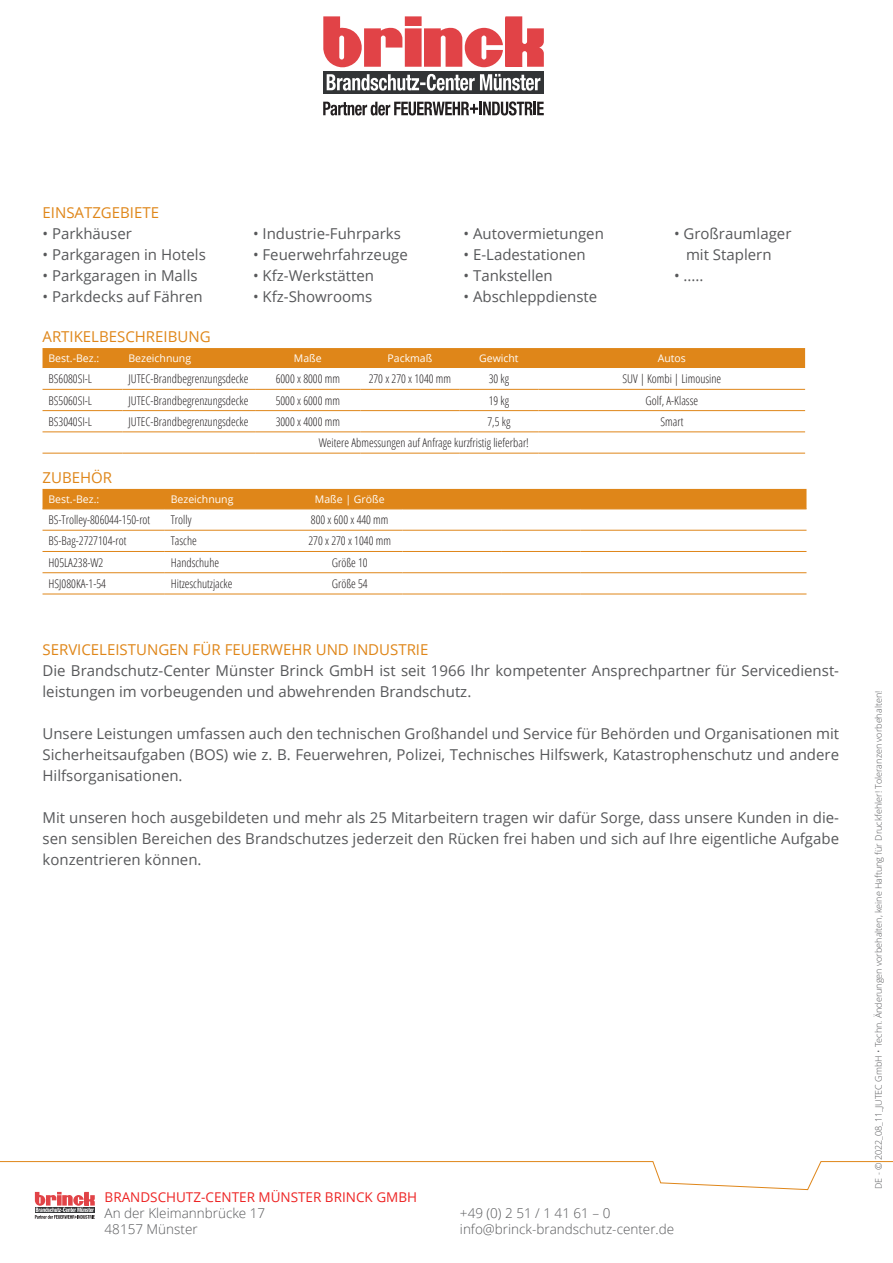
<style>
.page{position:relative;width:893px;height:1263px;background:#fff}
.page>*{position:absolute;margin:0;border:0;box-sizing:border-box;transform-origin:0 0}
.aufzählung{font:15px/21px "Open Sans";color:#57585a;text-align:justify}
.aufzählung-2{font:15px "Open Sans";color:#df8619}
.t1{font:300 13.5px "Open Sans";color:#57585a}
.t2{font:13.5px "Open Sans";color:#ed2424}
.t3{font:300 condensed 12px "Open Sans";color:#231f20}
.t4{font:10.5px "Open Sans";color:#fff}
.t5{font:300 9px "Open Sans";color:#57585a}
</style>
<div class="page">
<div style="left:43px;top:348px;width:762px;height:20px;background:#df8619"></div>
<svg style="left:43px;top:388px;width:762px;height:65px"></svg>
<hr style="left:43px;top:389px;width:79px;height:1px;background:#df8619">
<hr style="left:122px;top:389px;width:133px;height:1px;background:#df8619">
<hr style="left:255px;top:389px;width:106px;height:1px;background:#df8619">
<hr style="left:361px;top:389px;width:98px;height:1px;background:#df8619">
<hr style="left:459px;top:389px;width:80px;height:1px;background:#df8619">
<hr style="left:539px;top:389px;width:266px;height:1px;background:#df8619">
<hr style="left:43px;top:410px;width:79px;height:1px;background:#df8619">
<hr style="left:122px;top:410px;width:133px;height:1px;background:#df8619">
<hr style="left:255px;top:410px;width:106px;height:1px;background:#df8619">
<hr style="left:361px;top:410px;width:98px;height:1px;background:#df8619">
<hr style="left:459px;top:410px;width:80px;height:1px;background:#df8619">
<hr style="left:539px;top:410px;width:266px;height:1px;background:#df8619">
<hr style="left:43px;top:431px;width:79px;height:1px;background:#df8619">
<hr style="left:122px;top:431px;width:133px;height:1px;background:#df8619">
<hr style="left:255px;top:431px;width:106px;height:1px;background:#df8619">
<hr style="left:361px;top:431px;width:98px;height:1px;background:#df8619">
<hr style="left:459px;top:431px;width:80px;height:1px;background:#df8619">
<hr style="left:539px;top:431px;width:266px;height:1px;background:#df8619">
<hr style="left:43px;top:453px;width:79px;height:1px;background:#df8619">
<hr style="left:122px;top:453px;width:133px;height:1px;background:#df8619">
<hr style="left:255px;top:453px;width:106px;height:1px;background:#df8619">
<hr style="left:361px;top:453px;width:98px;height:1px;background:#df8619">
<hr style="left:459px;top:453px;width:80px;height:1px;background:#df8619">
<hr style="left:539px;top:453px;width:266px;height:1px;background:#df8619">
<div style="left:43px;top:489px;width:763px;height:20px;background:#df8619"></div>
<svg style="left:43px;top:529px;width:763px;height:65px"></svg>
<hr style="left:43px;top:509px;width:122px;height:1px;background:#df8619">
<hr style="left:165px;top:509px;width:132px;height:1px;background:#df8619">
<hr style="left:297px;top:509px;width:105px;height:1px;background:#df8619">
<hr style="left:402px;top:509px;width:99px;height:1px;background:#df8619">
<hr style="left:501px;top:509px;width:80px;height:1px;background:#df8619">
<hr style="left:581px;top:509px;width:225px;height:1px;background:#df8619">
<hr style="left:43px;top:530px;width:122px;height:1px;background:#df8619">
<hr style="left:165px;top:530px;width:132px;height:1px;background:#df8619">
<hr style="left:297px;top:530px;width:105px;height:1px;background:#df8619">
<hr style="left:402px;top:530px;width:99px;height:1px;background:#df8619">
<hr style="left:501px;top:530px;width:80px;height:1px;background:#df8619">
<hr style="left:581px;top:530px;width:225px;height:1px;background:#df8619">
<hr style="left:43px;top:551px;width:122px;height:1px;background:#df8619">
<hr style="left:165px;top:551px;width:132px;height:1px;background:#df8619">
<hr style="left:402px;top:551px;width:99px;height:1px;background:#df8619">
<hr style="left:43px;top:572px;width:122px;height:1px;background:#df8619">
<hr style="left:165px;top:572px;width:132px;height:1px;background:#df8619">
<hr style="left:297px;top:572px;width:105px;height:1px;background:#df8619">
<hr style="left:402px;top:572px;width:99px;height:1px;background:#df8619">
<hr style="left:501px;top:572px;width:80px;height:1px;background:#df8619">
<hr style="left:581px;top:572px;width:225px;height:1px;background:#df8619">
<hr style="left:43px;top:594px;width:122px;height:1px;background:#df8619">
<hr style="left:165px;top:594px;width:132px;height:1px;background:#df8619">
<hr style="left:297px;top:594px;width:105px;height:1px;background:#df8619">
<hr style="left:402px;top:594px;width:99px;height:1px;background:#df8619">
<hr style="left:501px;top:594px;width:80px;height:1px;background:#df8619">
<hr style="left:581px;top:594px;width:225px;height:1px;background:#df8619">
<hr style="left:297px;top:551px;width:105px;height:1px;background:#df8619">
<hr style="left:501px;top:551px;width:80px;height:1px;background:#df8619">
<hr style="left:581px;top:551px;width:225px;height:1px;background:#df8619">
<svg style="left:323px;top:16px;width:221px;height:52px"></svg>
<div style="left:323px;top:71px;width:221px;height:22px;background:#323436"></div>
<svg style="left:327px;top:74px;width:213px;height:17px"></svg>
<svg style="left:323px;top:101px;width:221px;height:15px"></svg>
<svg style="left:0;top:1161px;width:893px;height:58px"></svg>
<p class="aufzählung-2" style="left:43px;top:203px;width:118px">EINSATZGEBIETE</p>
<p class="aufzählung" style="left:43px;top:223px;width:91px">• Parkhäuser</p>
<p class="aufzählung" style="left:43px;top:244px;width:165px">• Parkgaragen in Hotels</p>
<p class="aufzählung" style="left:43px;top:265px;width:157px">• Parkgaragen in Malls</p>
<p class="aufzählung" style="left:43px;top:286px;width:162px">• Parkdecks auf Fähren</p>
<p class="aufzählung" style="left:253px;top:223px;width:149px">• Industrie-Fuhrparks</p>
<p class="aufzählung" style="left:253px;top:244px;width:156px">• Feuerwehrfahrzeuge</p>
<p class="aufzählung" style="left:253px;top:265px;width:122px">• Kfz-Werkstätten</p>
<p class="aufzählung" style="left:253px;top:286px;width:121px">• Kfz-Showrooms</p>
<p class="aufzählung" style="left:463px;top:223px;width:142px">• Autovermietungen</p>
<p class="aufzählung" style="left:463px;top:244px;width:124px">• E-Ladestationen</p>
<p class="aufzählung" style="left:463px;top:265px;width:91px">• Tankstellen</p>
<p class="aufzählung" style="left:463px;top:286px;width:135px">• Abschleppdienste</p>
<p class="aufzählung" style="left:674px;top:223px;width:119px">• Großraumlager</p>
<p class="aufzählung" style="left:686px;top:244px;width:87px">mit Staplern</p>
<p class="aufzählung" style="left:674px;top:265px;width:31px">• .....</p>
<p class="aufzählung-2" style="left:43px;top:326px;width:170px">ARTIKELBESCHREIBUNG</p>
<p class="t4" style="left:49px;top:351px;width:52px">Best.-Bez.:</p>
<p class="t4" style="left:128px;top:351px;width:64px">Bezeichnung</p>
<p class="t4" style="left:294px;top:351px;width:29px">Maße</p>
<p class="t4" style="left:387px;top:351px;width:46px">Packmaß</p>
<p class="t4" style="left:479px;top:351px;width:41px">Gewicht</p>
<p class="t4" style="left:658px;top:351px;width:30px">Autos</p>
<p class="t3" style="left:49px;top:371px;width:45px">BS6080SI-L</p>
<p class="t3" style="left:128px;top:371px;width:122px">JUTEC-Brandbegrenzungsdecke</p>
<p class="t3" style="left:276px;top:371px;width:66px">6000 x 8000 mm</p>
<p class="t3" style="left:369px;top:371px;width:84px">270 x 270 x 1040 mm</p>
<p class="t3" style="left:489px;top:371px;width:22px">30 kg</p>
<p class="t3" style="left:622px;top:371px;width:100px">SUV | Kombi | Limousine</p>
<p class="t3" style="left:49px;top:392px;width:45px">BS5060SI-L</p>
<p class="t3" style="left:128px;top:392px;width:122px">JUTEC-Brandbegrenzungsdecke</p>
<p class="t3" style="left:276px;top:392px;width:66px">5000 x 6000 mm</p>
<p class="t3" style="left:489px;top:392px;width:22px">19 kg</p>
<p class="t3" style="left:645px;top:392px;width:54px">Golf, A-Klasse</p>
<p class="t3" style="left:49px;top:413px;width:45px">BS3040SI-L</p>
<p class="t3" style="left:128px;top:413px;width:122px">JUTEC-Brandbegrenzungsdecke</p>
<p class="t3" style="left:276px;top:413px;width:66px">3000 x 4000 mm</p>
<p class="t3" style="left:487px;top:413px;width:24px">7,5 kg</p>
<p class="t3" style="left:660px;top:413px;width:24px">Smart</p>
<p class="t3" style="left:319px;top:435px;width:212px">Weitere Abmessungen auf Anfrage kurzfristig lieferbar!</p>
<p class="aufzählung-2" style="left:43px;top:467px;width:71px">ZUBEHÖR</p>
<p class="t4" style="left:49px;top:492px;width:52px">Best.-Bez.:</p>
<p class="t4" style="left:171px;top:492px;width:64px">Bezeichnung</p>
<p class="t4" style="left:315px;top:492px;width:71px">Maße | Größe</p>
<p class="t3" style="left:49px;top:512px;width:103px">BS-Trolley-806044-150-rot</p>
<p class="t3" style="left:171px;top:512px;width:22px">Trolly</p>
<p class="t3" style="left:311px;top:512px;width:79px">800 x 600 x 440 mm</p>
<p class="t3" style="left:49px;top:533px;width:79px">BS-Bag-2727104-rot</p>
<p class="t3" style="left:171px;top:533px;width:28px">Tasche</p>
<p class="t3" style="left:308px;top:533px;width:84px">270 x 270 x 1040 mm</p>
<p class="t3" style="left:49px;top:554px;width:56px">H05LA238-W2</p>
<p class="t3" style="left:171px;top:554px;width:50px">Handschuhe</p>
<p class="t3" style="left:332px;top:554px;width:37px">Größe 10</p>
<p class="t3" style="left:49px;top:575px;width:59px">HSJ080KA-1-54</p>
<p class="t3" style="left:171px;top:575px;width:63px">Hitzeschutzjacke</p>
<p class="t3" style="left:332px;top:575px;width:37px">Größe 54</p>
<p class="aufzählung-2" style="left:43px;top:639px;width:387px">SERVICELEISTUNGEN FÜR FEUERWEHR UND INDUSTRIE</p>
<p class="aufzählung" style="left:43px;top:659px;width:798px">Die Brandschutz-Center Münster Brinck GmbH ist seit 1966 Ihr kompetenter Ansprechpartner für Servicedienst&shy;leistungen im vorbeugenden und abwehrenden Brandschutz.</p>
<p class="aufzählung" style="left:43px;top:722px;width:798px">Unsere Leistungen umfassen auch den technischen Großhandel und Service für Behörden und Organisationen mit Sicherheitsaufgaben (BOS) wie z. B. Feuerwehren, Polizei, Technisches Hilfswerk, Katastrophenschutz und andere Hilfsorganisationen.</p>
<p class="aufzählung" style="left:43px;top:806px;width:798px">Mit unseren hoch ausgebildeten und mehr als 25 Mitarbeitern tragen wir dafür Sorge, dass unsere Kunden in die&shy;sen sensiblen Bereichen des Brandschutzes jederzeit den Rücken frei haben und sich auf Ihre eigentliche Aufgabe konzentrieren können.</p>
<p class="t2" style="left:105px;top:1188px;width:314px">BRANDSCHUTZ-CENTER MÜNSTER BRINCK GMBH</p>
<p class="t1" style="left:105px;top:1204px;width:162px">An der Kleimannbrücke 17</p>
<p class="t1" style="left:105px;top:1219px;width:95px">48157 Münster</p>
<p class="t1" style="left:460px;top:1204px;width:152px">+49 (0) 2 51 / 1 41 61 – 0</p>
<p class="t1" style="left:460px;top:1219px;width:216px">info@brinck-brandschutz-center.de</p>
<p class="t5" style="left:872px;top:1189px;width:499px;rotate:-90deg">DE - © 2022_08_11_JUTEC GmbH • Techn. Änderungen vorbehalten, keine Haftung für Druckfehler! Toleranzen vorbehalten!</p>
</div>
